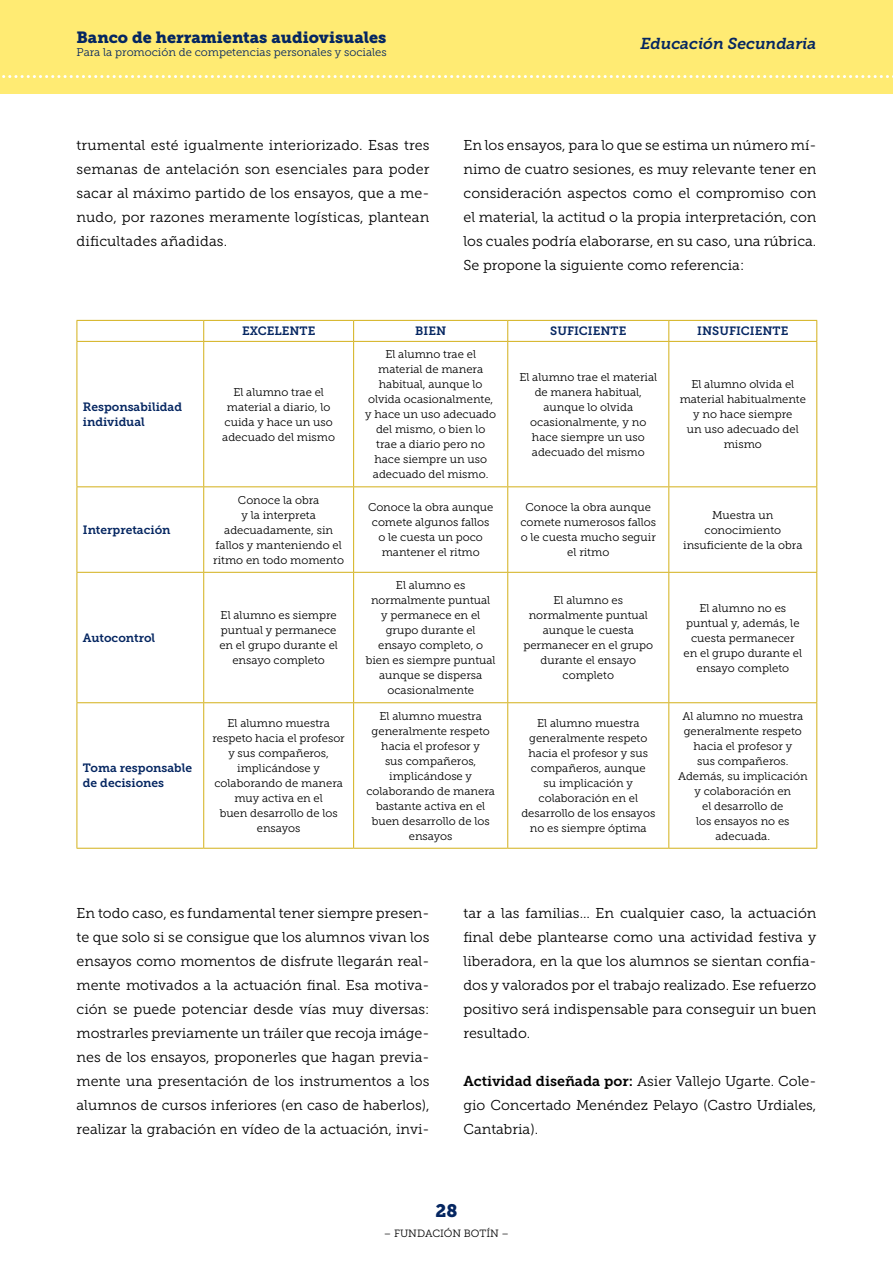
<style>
.page{position:relative;width:893px;height:1263px;background:#fff}
.page>*{position:absolute;margin:0;border:0;box-sizing:border-box;transform-origin:0 0}
.t1{font:18px "Museo Slab 900";color:#052661}
.t2{font:16.2px "Museo Slab 900";color:#052661}
.t3{font:italic 15.75px "Museo Slab 700";color:#052661}
.t4{font:14.25px/24px "Museo Slab 300";color:#000;text-align:justify}
.t5{font:12px/15px "Museo Slab 700";color:#052661}
.t6{font:11.25px/15px "Museo Slab 300";color:#000;text-align:center}
.t7{font:11.25px "Museo Slab 300";color:#052661}
.t8{font:10.5px "Museo Slab 300";color:#000}
.s1{font-family:"Museo Slab 700"}
</style>
<div class="page">
<div style="left:0;top:0;width:893px;height:94px;background:#ffeb73"></div>
<svg style="left:2px;top:75px;width:891px;height:3px"></svg>
<hr style="left:77px;top:320px;width:127px;height:1px;background:#d3b019">
<svg style="left:77px;top:321px;width:1px;height:20px"></svg>
<hr style="left:204px;top:320px;width:150px;height:1px;background:#d3b019">
<svg style="left:203px;top:321px;width:1px;height:20px"></svg>
<hr style="left:354px;top:320px;width:154px;height:1px;background:#d3b019">
<svg style="left:353px;top:321px;width:1px;height:20px"></svg>
<hr style="left:508px;top:320px;width:161px;height:1px;background:#d3b019">
<svg style="left:507px;top:321px;width:1px;height:20px"></svg>
<hr style="left:669px;top:320px;width:148px;height:1px;background:#d3b019">
<svg style="left:668px;top:321px;width:1px;height:20px"></svg>
<svg style="left:816px;top:321px;width:1px;height:20px"></svg>
<hr style="left:77px;top:341px;width:127px;height:1px;background:#d3b019">
<hr style="left:77px;top:342px;width:1px;height:144px;background:#d3b019">
<hr style="left:204px;top:341px;width:150px;height:1px;background:#d3b019">
<hr style="left:203px;top:342px;width:1px;height:144px;background:#d3b019">
<hr style="left:354px;top:341px;width:154px;height:1px;background:#d3b019">
<hr style="left:353px;top:342px;width:1px;height:144px;background:#d3b019">
<hr style="left:508px;top:341px;width:161px;height:1px;background:#d3b019">
<hr style="left:507px;top:342px;width:1px;height:144px;background:#d3b019">
<hr style="left:669px;top:341px;width:148px;height:1px;background:#d3b019">
<hr style="left:668px;top:342px;width:1px;height:144px;background:#d3b019">
<hr style="left:816px;top:342px;width:1px;height:144px;background:#d3b019">
<hr style="left:77px;top:486px;width:127px;height:1px;background:#d3b019">
<hr style="left:77px;top:487px;width:1px;height:85px;background:#d3b019">
<hr style="left:204px;top:486px;width:150px;height:1px;background:#d3b019">
<hr style="left:203px;top:487px;width:1px;height:85px;background:#d3b019">
<hr style="left:354px;top:486px;width:154px;height:1px;background:#d3b019">
<hr style="left:353px;top:487px;width:1px;height:85px;background:#d3b019">
<hr style="left:508px;top:486px;width:161px;height:1px;background:#d3b019">
<hr style="left:507px;top:487px;width:1px;height:85px;background:#d3b019">
<hr style="left:669px;top:486px;width:148px;height:1px;background:#d3b019">
<hr style="left:668px;top:487px;width:1px;height:85px;background:#d3b019">
<hr style="left:816px;top:487px;width:1px;height:85px;background:#d3b019">
<hr style="left:77px;top:572px;width:127px;height:1px;background:#d3b019">
<hr style="left:77px;top:573px;width:1px;height:129px;background:#d3b019">
<hr style="left:204px;top:572px;width:150px;height:1px;background:#d3b019">
<hr style="left:203px;top:573px;width:1px;height:129px;background:#d3b019">
<hr style="left:354px;top:572px;width:154px;height:1px;background:#d3b019">
<hr style="left:353px;top:573px;width:1px;height:129px;background:#d3b019">
<hr style="left:508px;top:572px;width:161px;height:1px;background:#d3b019">
<hr style="left:507px;top:573px;width:1px;height:129px;background:#d3b019">
<hr style="left:669px;top:572px;width:148px;height:1px;background:#d3b019">
<hr style="left:668px;top:573px;width:1px;height:129px;background:#d3b019">
<hr style="left:816px;top:573px;width:1px;height:129px;background:#d3b019">
<hr style="left:77px;top:702px;width:127px;height:1px;background:#d3b019">
<hr style="left:77px;top:703px;width:1px;height:145px;background:#d3b019">
<hr style="left:204px;top:702px;width:150px;height:1px;background:#d3b019">
<hr style="left:203px;top:703px;width:1px;height:145px;background:#d3b019">
<hr style="left:354px;top:702px;width:154px;height:1px;background:#d3b019">
<hr style="left:353px;top:703px;width:1px;height:145px;background:#d3b019">
<hr style="left:508px;top:702px;width:161px;height:1px;background:#d3b019">
<hr style="left:507px;top:703px;width:1px;height:145px;background:#d3b019">
<hr style="left:669px;top:702px;width:148px;height:1px;background:#d3b019">
<hr style="left:668px;top:703px;width:1px;height:145px;background:#d3b019">
<hr style="left:816px;top:703px;width:1px;height:145px;background:#d3b019">
<hr style="left:77px;top:848px;width:127px;height:1px;background:#d3b019">
<hr style="left:204px;top:848px;width:150px;height:1px;background:#d3b019">
<hr style="left:354px;top:848px;width:154px;height:1px;background:#d3b019">
<hr style="left:508px;top:848px;width:161px;height:1px;background:#d3b019">
<hr style="left:669px;top:848px;width:148px;height:1px;background:#d3b019">
<h2 class="t2" style="left:77px;top:28px;width:311px">Banco de herramientas audiovisuales</h2>
<p class="t7" style="left:77px;top:46px;width:312px">Para la promoción de competencias personales y sociales</p>
<h3 class="t3" style="left:640px;top:34px;width:177px">Educación Secundaria</h3>
<p class="t4" style="left:77px;top:133px;width:354px">trumental esté igualmente interiorizado. Esas tres semanas de antelación son esenciales para poder sacar al máximo partido de los ensayos, que a me&shy;nudo, por razones meramente logísticas, plantean dificultades añadidas.</p>
<p class="t4" style="left:463px;top:133px;width:354px">En los ensayos, para lo que se estima un número mí&shy;nimo de cuatro sesiones, es muy relevante tener en consideración aspectos como el compromiso con el material, la actitud o la propia interpretación, con los cuales podría elaborarse, en su caso, una rúbrica.<br>Se propone la siguiente como referencia:</p>
<p class="t5" style="left:83px;top:399px;width:101px">Responsabilidad individual</p>
<p class="t5" style="left:83px;top:522px;width:89px">Interpretación</p>
<p class="t5" style="left:83px;top:630px;width:74px">Autocontrol</p>
<p class="t5" style="left:83px;top:761px;width:111px">Toma responsable de decisiones</p>
<p class="t5" style="left:242px;top:324px;width:75px">EXCELENTE</p>
<p class="t5" style="left:415px;top:324px;width:32px">BIEN</p>
<p class="t5" style="left:550px;top:324px;width:78px">SUFICIENTE</p>
<p class="t5" style="left:697px;top:324px;width:93px">INSUFICIENTE</p>
<p class="t6" style="left:222px;top:384px;width:114px">El alumno trae el material a diario, lo cuida y hace un uso adecuado del mismo</p>
<p class="t6" style="left:365px;top:347px;width:132px">El alumno trae el material de manera habitual, aunque lo olvida ocasionalmente, y hace un uso adecuado del mismo, o bien lo trae a diario pero no hace siempre un uso adecuado del mismo.</p>
<p class="t6" style="left:519px;top:369px;width:139px">El alumno trae el material de manera habitual, aunque lo olvida ocasionalmente, y no hace siempre un uso adecuado del mismo</p>
<p class="t6" style="left:680px;top:377px;width:128px">El alumno olvida el material habitualmente y no hace siempre<br>un uso adecuado del mismo</p>
<p class="t6" style="left:213px;top:492px;width:132px">Conoce la obra<br>y la interpreta adecuadamente, sin fallos y manteniendo el ritmo en todo momento</p>
<p class="t6" style="left:368px;top:500px;width:127px">Conoce la obra aunque comete algunos fallos o le cuesta un poco mantener el ritmo</p>
<p class="t6" style="left:520px;top:500px;width:137px">Conoce la obra aunque comete numerosos fallos o le cuesta mucho seguir el ritmo</p>
<p class="t6" style="left:683px;top:507px;width:121px">Muestra un conocimiento insuficiente de la obra</p>
<p class="t6" style="left:219px;top:608px;width:120px">El alumno es siempre puntual y permanece en el grupo durante el ensayo completo</p>
<p class="t6" style="left:366px;top:578px;width:131px">El alumno es normalmente puntual<br>y permanece en el grupo durante el ensayo completo, o bien es siempre puntual aunque se dispersa ocasionalmente</p>
<p class="t6" style="left:523px;top:593px;width:131px">El alumno es normalmente puntual aunque le cuesta permanecer en el grupo durante el ensayo completo</p>
<p class="t6" style="left:683px;top:600px;width:120px">El alumno no es puntual y, además, le cuesta permanecer en el grupo durante el ensayo completo</p>
<p class="t6" style="left:213px;top:716px;width:134px">El alumno muestra respeto hacia el profesor y sus compañeros, implicándose y colaborando de manera muy activa en el<br>buen desarrollo de los ensayos</p>
<p class="t6" style="left:366px;top:708px;width:130px">El alumno muestra generalmente respeto hacia el profesor y<br>sus compañeros, implicándose y colaborando de manera bastante activa en el buen desarrollo de los ensayos</p>
<p class="t6" style="left:521px;top:716px;width:135px">El alumno muestra generalmente respeto hacia el profesor y sus compañeros, aunque<br>su implicación y colaboración en el desarrollo de los ensayos no es siempre óptima</p>
<p class="t6" style="left:678px;top:708px;width:131px">Al alumno no muestra generalmente respeto hacia el profesor y<br>sus compañeros.<br>Además, su implicación y colaboración en<br>el desarrollo de<br>los ensayos no es adecuada.</p>
<p class="t4" style="left:77px;top:901px;width:354px">En todo caso, es fundamental tener siempre presen&shy;te que solo si se consigue que los alumnos vivan los ensayos como momentos de disfrute llegarán real&shy;mente motivados a la actuación final. Esa motiva&shy;ción se puede potenciar desde vías muy diversas: mostrarles previamente un tráiler que recoja imáge&shy;nes de los ensayos, proponerles que hagan previa&shy;mente una presentación de los instrumentos a los alumnos de cursos inferiores (en caso de haberlos), realizar la grabación en vídeo de la actuación, invi-</p>
<p class="t4" style="left:463px;top:901px;width:354px">tar a las familias… En cualquier caso, la actuación final debe plantearse como una actividad festiva y liberadora, en la que los alumnos se sientan confia&shy;dos y valorados por el trabajo realizado. Ese refuerzo positivo será indispensable para conseguir un buen resultado.</p>
<p class="t4" style="left:463px;top:1069px;width:354px"><span class="s1">Actividad diseñada por:</span> Asier Vallejo Ugarte. Cole&shy;gio Concertado Menéndez Pelayo (Castro Urdiales, Cantabria).</p>
<h1 class="t1" style="left:435px;top:1201px;width:23px">28</h1>
<p class="t8" style="left:384px;top:1227px;width:127px">– FUNDACIÓN BOTÍN –</p>
</div>
